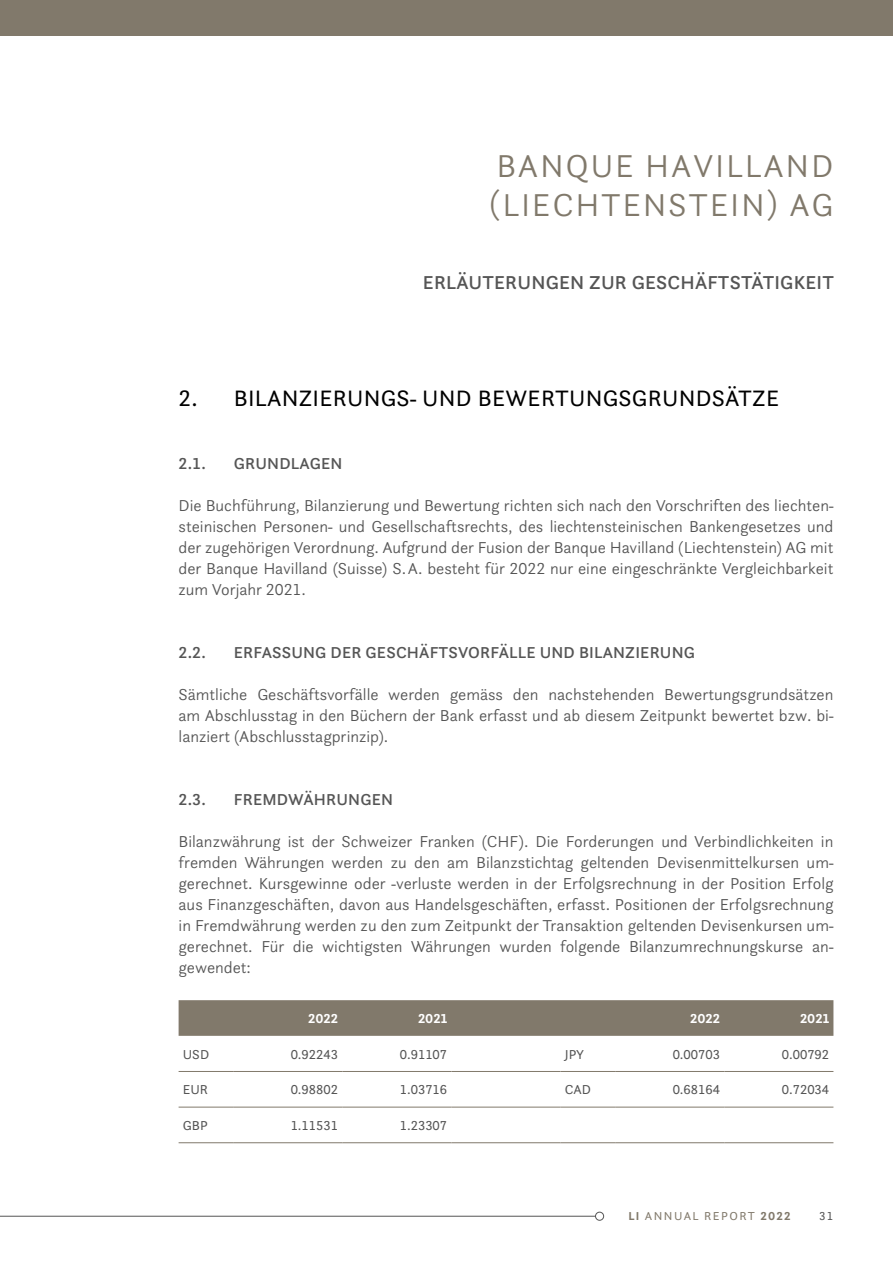
<style>
.page{position:relative;width:893px;height:1263px;background:#fff}
.page>*{position:absolute;margin:0;border:0;box-sizing:border-box;transform-origin:0 0}
.t1{font:300 33px/39px "Questa Sans";letter-spacing:.05em;color:#81796b}
.t2{font:23.25px "Questa Sans";letter-spacing:.01em;color:#000}
.t3{font:500 19.5px "Questa Sans";letter-spacing:.01em;color:#555}
.t4{font:300 16.5px/21px "Questa Sans";color:#555;text-align:justify}
.t5{font:500 16.5px "Questa Sans";letter-spacing:.01em;color:#555}
.t6{font:13.5px "Questa Sans";color:#555}
.t7{font:700 13.5px "Questa Sans";color:#fff}
.t8{font:12px "Questa Sans";letter-spacing:.12em;color:#81796b}
.t9{font:12px "Questa Sans";color:#555}
.s1{font-weight:700}
</style>
<div class="page">
<div style="left:0;top:0;width:893px;height:36px;background:#81796b"></div>
<hr style="left:0;top:1216px;width:595px;height:1px;background:#555">
<div style="left:595px;top:1212px;width:9px;height:8px;border:1px solid #555;border-radius:50%"></div>
<div style="left:179px;top:1000px;width:654px;height:36px;background:#81796b"></div>
<hr style="left:179px;top:1107px;width:54px;height:1px;background:#81796b">
<hr style="left:233px;top:1107px;width:109px;height:1px;background:#81796b">
<hr style="left:342px;top:1107px;width:109px;height:1px;background:#81796b">
<hr style="left:451px;top:1107px;width:110px;height:1px;background:#81796b">
<hr style="left:561px;top:1107px;width:54px;height:1px;background:#81796b">
<hr style="left:615px;top:1107px;width:109px;height:1px;background:#81796b">
<hr style="left:724px;top:1107px;width:109px;height:1px;background:#81796b">
<hr style="left:233px;top:1142px;width:109px;height:1px;background:#81796b">
<hr style="left:342px;top:1142px;width:109px;height:1px;background:#81796b">
<hr style="left:451px;top:1142px;width:110px;height:1px;background:#81796b">
<hr style="left:615px;top:1142px;width:109px;height:1px;background:#81796b">
<hr style="left:724px;top:1142px;width:109px;height:1px;background:#81796b">
<hr style="left:179px;top:1142px;width:54px;height:1px;background:#81796b">
<hr style="left:561px;top:1142px;width:54px;height:1px;background:#81796b">
<hr style="left:179px;top:1071px;width:54px;height:1px;background:#81796b">
<hr style="left:233px;top:1071px;width:109px;height:1px;background:#81796b">
<hr style="left:342px;top:1071px;width:109px;height:1px;background:#81796b">
<hr style="left:451px;top:1071px;width:110px;height:1px;background:#81796b">
<hr style="left:561px;top:1071px;width:54px;height:1px;background:#81796b">
<hr style="left:615px;top:1071px;width:109px;height:1px;background:#81796b">
<hr style="left:724px;top:1071px;width:109px;height:1px;background:#81796b">
<h1 class="t1" style="left:489px;top:146px;width:346px">BANQUE HAVILLAND (LIECHTENSTEIN) AG</h1>
<p class="t3" style="left:423px;top:270px;width:413px">ERLÄUTERUNGEN ZUR GESCHÄFTSTÄTIGKEIT</p>
<h2 class="t2" style="left:179px;top:384px;width:602px">2. BILANZIERUNGS- UND BEWERTUNGSGRUNDSÄTZE</h2>
<p class="t5" style="left:179px;top:453px;width:29px">2.1.</p>
<p class="t5" style="left:234px;top:453px;width:110px">GRUNDLAGEN</p>
<p class="t4" style="left:179px;top:495px;width:656px">Die Buchführung, Bilanzierung und Bewertung richten sich nach den Vorschriften des liechten&shy;steinischen Personen- und Gesellschaftsrechts, des liechtensteinischen Bankengesetzes und der zugehörigen Verordnung. Aufgrund der Fusion der Banque Havilland (Liechtenstein) AG mit der Banque Havilland (Suisse) S.A. besteht für 2022 nur eine eingeschränkte Vergleichbarkeit zum Vorjahr 2021.</p>
<p class="t5" style="left:179px;top:642px;width:29px">2.2.</p>
<p class="t5" style="left:234px;top:642px;width:463px">ERFASSUNG DER GESCHÄFTSVORFÄLLE UND BILANZIERUNG</p>
<p class="t4" style="left:179px;top:684px;width:656px">Sämtliche Geschäftsvorfälle werden gemäss den nachstehenden Bewertungsgrundsätzen am Abschlusstag in den Büchern der Bank erfasst und ab diesem Zeitpunkt bewertet bzw. bi&shy;lanziert (Abschlusstagprinzip).</p>
<p class="t5" style="left:179px;top:789px;width:29px">2.3.</p>
<p class="t5" style="left:234px;top:789px;width:161px">FREMDWÄHRUNGEN</p>
<p class="t4" style="left:179px;top:831px;width:656px">Bilanzwährung ist der Schweizer Franken (CHF). Die Forderungen und Verbindlichkeiten in fremden Währungen werden zu den am Bilanzstichtag geltenden Devisenmittelkursen um&shy;gerechnet. Kursgewinne oder -verluste werden in der Erfolgsrechnung in der Position Erfolg aus Finanzgeschäften, davon aus Handelsgeschäften, erfasst. Positionen der Erfolgsrechnung in Fremdwährung werden zu den zum Zeitpunkt der Transaktion geltenden Devisenkursen um&shy;gerechnet. Für die wichtigsten Währungen wurden folgende Bilanzumrechnungskurse an&shy;gewendet:</p>
<p class="t7" style="left:308px;top:1010px;width:31px">2022</p>
<p class="t7" style="left:418px;top:1010px;width:31px">2021</p>
<p class="t7" style="left:690px;top:1010px;width:31px">2022</p>
<p class="t7" style="left:800px;top:1010px;width:31px">2021</p>
<p class="t6" style="left:183px;top:1046px;width:28px">USD</p>
<p class="t6" style="left:291px;top:1046px;width:49px">0.92243</p>
<p class="t6" style="left:400px;top:1046px;width:49px">0.91107</p>
<p class="t6" style="left:565px;top:1046px;width:21px">JPY</p>
<p class="t6" style="left:673px;top:1046px;width:49px">0.00703</p>
<p class="t6" style="left:782px;top:1046px;width:49px">0.00792</p>
<p class="t6" style="left:183px;top:1081px;width:27px">EUR</p>
<p class="t6" style="left:291px;top:1081px;width:49px">0.98802</p>
<p class="t6" style="left:400px;top:1081px;width:49px">1.03716</p>
<p class="t6" style="left:565px;top:1081px;width:28px">CAD</p>
<p class="t6" style="left:673px;top:1081px;width:49px">0.68164</p>
<p class="t6" style="left:782px;top:1081px;width:49px">0.72034</p>
<p class="t6" style="left:183px;top:1117px;width:26px">GBP</p>
<p class="t6" style="left:291px;top:1117px;width:49px">1.11531</p>
<p class="t6" style="left:400px;top:1117px;width:49px">1.23307</p>
<p class="t8" style="left:628px;top:1209px;width:164px"><span class="s1">LI</span> ANNUAL REPORT <span class="s1">2022</span></p>
<p class="t9" style="left:819px;top:1209px;width:16px">31</p>
</div>
